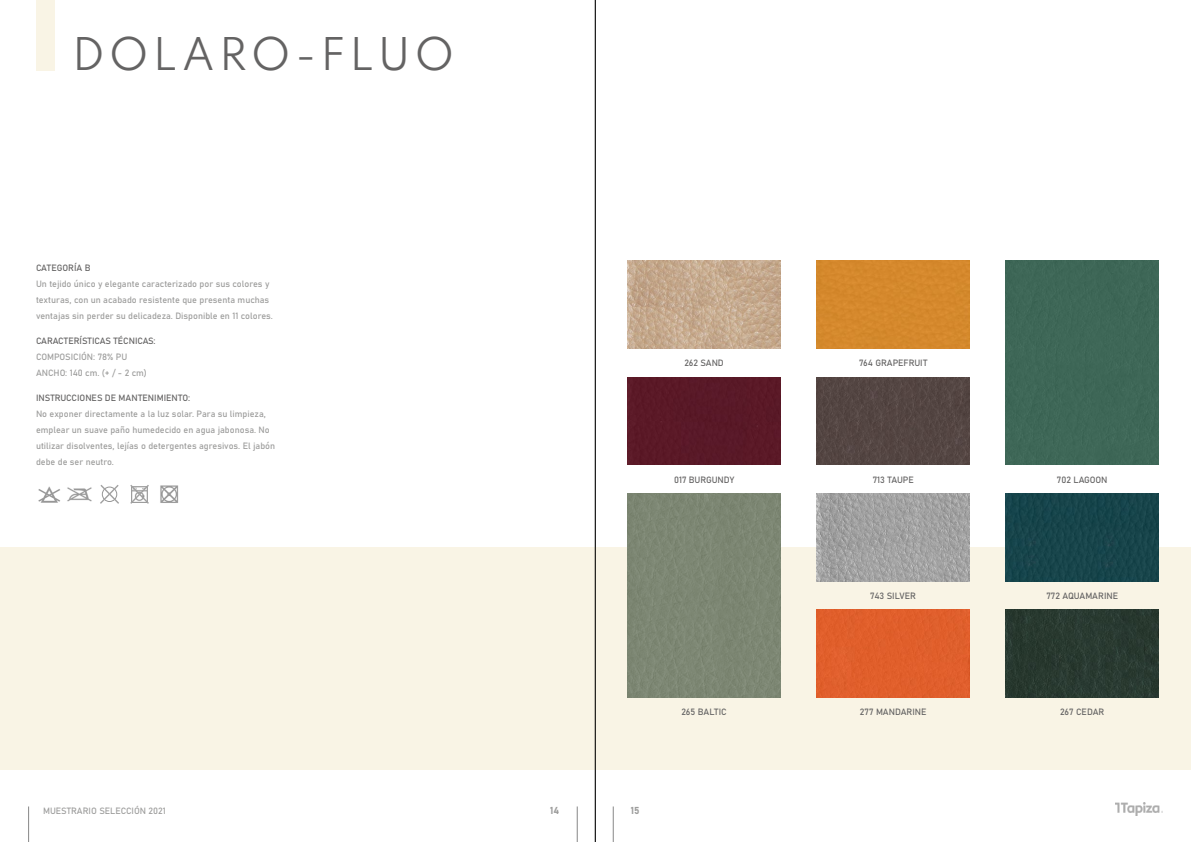
<style>
.page{position:relative;width:1191px;height:842px;background:#fff}
.page>*{position:absolute;margin:0;border:0;box-sizing:border-box;transform-origin:0 0}
.t1{font:40px "Spartan";letter-spacing:.1em;color:#646363}
.t2{font:10px "Bahnschrift";color:#9d9d9c}
.t3{font:9px/16px "Bahnschrift";color:#9d9d9c}
.t4{font:9px "Bahnschrift";color:#646363}
</style>
<div class="page">
<img style="left:1116px;top:802px;width:46px;height:13px">
<hr style="left:577px;top:806px;width:1px;height:36px;background:#878787">
<hr style="left:613px;top:806px;width:1px;height:36px;background:#878787">
<hr style="left:28px;top:806px;width:1px;height:36px;background:#878787">
<div style="left:0;top:547px;width:1191px;height:223px;background:#f9f4e5"></div>
<div style="left:36px;top:0;width:18px;height:70px;background:#f9f4e5"></div>
<img style="left:38px;top:486px;width:22px;height:17px">
<img style="left:67px;top:487px;width:25px;height:15px">
<img style="left:160px;top:485px;width:19px;height:18px">
<svg style="left:100px;top:485px;width:19px;height:19px"></svg>
<svg style="left:130px;top:485px;width:19px;height:19px"></svg>
<div style="left:1005px;top:493px;width:153px;height:88px;background:#17444b"></div>
<img style="left:1005px;top:609px;width:153px;height:88px">
<img style="left:816px;top:493px;width:153px;height:88px">
<div style="left:816px;top:609px;width:153px;height:88px;background:#e05f2c"></div>
<div style="left:816px;top:261px;width:153px;height:88px;background:#d5892c"></div>
<div style="left:627px;top:493px;width:153px;height:204px;background:#7d8773"></div>
<div style="left:1005px;top:261px;width:153px;height:204px;background:#3e6757"></div>
<img style="left:627px;top:261px;width:153px;height:88px">
<div style="left:816px;top:377px;width:153px;height:88px;background:#544542"></div>
<div style="left:627px;top:377px;width:153px;height:88px;background:#5a1927"></div>
<hr style="left:595px;top:0;width:1px;height:842px;background:#000">
<h1 class="t1" style="left:72px;top:24px;width:384px">DOLARO-FLUO</h1>
<p class="t4" style="left:36px;top:261px;width:56px">CATEGORÍA B</p>
<p class="t3" style="left:36px;top:275px;width:238px">Un tejido único y elegante caracterizado por sus colores y texturas, con un acabado resistente que presenta muchas ventajas sin perder su delicadeza. Disponible en 11 colores.</p>
<p class="t4" style="left:36px;top:334px;width:121px">CARACTERÍSTICAS TÉCNICAS:</p>
<p class="t3" style="left:36px;top:349px;width:112px">COMPOSICIÓN: 78% PU<br>ANCHO: 140 cm. (+ / - 2 cm)</p>
<p class="t4" style="left:36px;top:391px;width:156px">INSTRUCCIONES DE MANTENIMIENTO:</p>
<p class="t3" style="left:36px;top:406px;width:241px">No exponer directamente a la luz solar. Para su limpieza, emplear un suave paño humedecido en agua jabonosa. No utilizar disolventes, lejías o detergentes agresivos. El jabón debe de ser neutro.</p>
<p class="t4" style="left:684px;top:356px;width:41px">262 SAND</p>
<p class="t4" style="left:674px;top:473px;width:62px">017 BURGUNDY</p>
<p class="t3" style="left:43px;top:802px;width:124px">MUESTRARIO SELECCIÓN 2021</p>
<p class="t2" style="left:550px;top:802px;width:11px">14</p>
<p class="t2" style="left:631px;top:802px;width:10px">15</p>
<p class="t4" style="left:681px;top:705px;width:47px">265 BALTIC</p>
<p class="t4" style="left:859px;top:356px;width:70px">764 GRAPEFRUIT</p>
<p class="t4" style="left:872px;top:473px;width:42px">713 TAUPE</p>
<p class="t4" style="left:1057px;top:473px;width:52px">702 LAGOON</p>
<p class="t4" style="left:870px;top:589px;width:47px">743 SILVER</p>
<p class="t4" style="left:1046px;top:589px;width:73px">772 AQUAMARINE</p>
<p class="t4" style="left:860px;top:705px;width:68px">277 MANDARINE</p>
<p class="t4" style="left:1060px;top:705px;width:46px">267 CEDAR</p>
</div>
